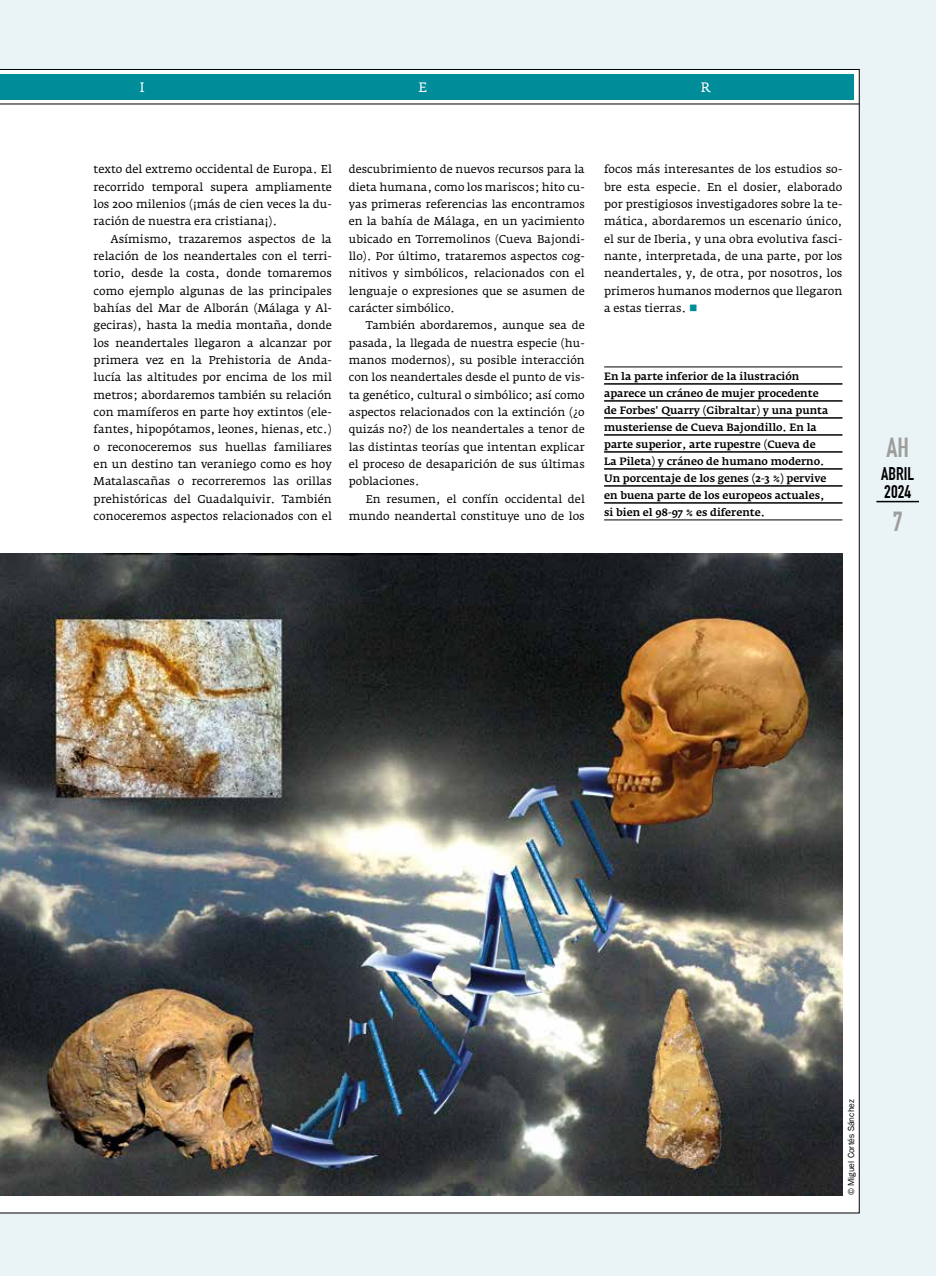
<style>
.page{position:relative;width:936px;height:1276px;background:#fff}
.page>*{position:absolute;margin:0;border:0;box-sizing:border-box;transform-origin:0 0}
.t1{font:27px "DIN Engschrift Std";color:#9d9d9c}
.t2{font:18px/18px "DIN Engschrift Std";color:#000}
.t3{font:13.5px "Fedra Serif A Pro";color:#fff}
.t4{font:11.25px/17.4px "Fedra Serif A Pro";color:#000;text-align:justify}
.t5{font:11.1px/17.2px "Fedra Serif A Pro";color:#000;text-align:justify}
.t6{font:500 10.5px/17px "Fedra Serif A Pro";letter-spacing:-.005em;color:#000}
.t7{font:9px "Franklin Gothic";color:#000}
.s1{color:#008c98}
</style>
<div class="page">
<div style="left:0;top:0;width:935px;height:1276px;background:#eaf3f6"></div>
<div style="left:0;top:69px;width:859px;height:1144px;background:#fff"></div>
<div style="left:0;top:74px;width:853px;height:25px;background:#008c98"></div>
<hr style="left:0;top:104px;width:859px;height:1px;background:#000">
<img style="left:0;top:554px;width:842px;height:641px">
<hr style="left:604px;top:367px;width:238px;height:1px;background:#000">
<hr style="left:604px;top:384px;width:238px;height:1px;background:#000">
<hr style="left:604px;top:401px;width:238px;height:1px;background:#000">
<hr style="left:604px;top:418px;width:238px;height:1px;background:#000">
<hr style="left:604px;top:435px;width:238px;height:1px;background:#000">
<hr style="left:604px;top:452px;width:238px;height:1px;background:#000">
<hr style="left:604px;top:469px;width:238px;height:1px;background:#000">
<hr style="left:604px;top:486px;width:238px;height:1px;background:#000">
<hr style="left:604px;top:503px;width:238px;height:1px;background:#000">
<hr style="left:604px;top:519px;width:238px;height:1px;background:#000">
<hr style="left:876px;top:501px;width:42px;height:1px;background:#000">
<p class="t3" style="left:140px;top:79px;width:6px">I</p>
<p class="t3" style="left:418px;top:79px;width:10px">E</p>
<p class="t3" style="left:700px;top:79px;width:11px">R</p>
<p class="t4" style="left:94px;top:161px;width:240px">texto del extremo occidental de Europa. El recorrido temporal supera ampliamente los 200 milenios (¡más de cien veces la du&shy;ración de nuestra era cristiana¡).</p>
<p class="t4" style="left:94px;top:230px;width:240px;text-indent:17px">Asímismo, trazaremos aspectos de la relación de los neandertales con el terri&shy;torio, desde la costa, donde tomaremos como ejemplo algunas de las principales bahías del Mar de Alborán (Málaga y Al&shy;geciras), hasta la media montaña, donde los neandertales llegaron a alcanzar por primera vez en la Prehistoria de Anda&shy;lucía las altitudes por encima de los mil metros; abordaremos también su relación con mamíferos en parte hoy extintos (ele&shy;fantes, hipopótamos, leones, hienas, etc.) o reconoceremos sus huellas familiares en un destino tan veraniego como es hoy Matalascañas o recorreremos las orillas prehistóricas del Guadalquivir. También conoceremos aspectos relacionados con el</p>
<p class="t5" style="left:349px;top:161px;width:237px">descubrimiento de nuevos recursos para la dieta humana, como los mariscos; hito cu&shy;yas primeras referencias las encontramos en la bahía de Málaga, en un yacimiento ubicado en Torremolinos (Cueva Bajondi&shy;llo). Por último, trataremos aspectos cog&shy;nitivos y simbólicos, relacionados con el lenguaje o expresiones que se asumen de carácter simbólico.</p>
<p class="t5" style="left:349px;top:317px;width:237px;text-indent:17px">También abordaremos, aunque sea de pasada, la llegada de nuestra especie (hu&shy;manos modernos), su posible interacción con los neandertales desde el punto de vis&shy;ta genético, cultural o simbólico; así como aspectos relacionados con la extinción (¿o quizás no?) de los neandertales a tenor de las distintas teorías que intentan explicar el proceso de desaparición de sus últimas poblaciones.</p>
<p class="t5" style="left:366px;top:490px;width:220px">En resumen, el confín occidental del</p>
<p class="t4" style="left:349px;top:507px;width:237px">mundo neandertal constituye uno de los</p>
<p class="t4" style="left:604px;top:161px;width:240px">focos más interesantes de los estudios so&shy;bre esta especie. En el dosier, elaborado por prestigiosos investigadores sobre la te&shy;mática, abordaremos un escenario único, el sur de Iberia, y una obra evolutiva fasci&shy;nante, interpretada, de una parte, por los neandertales, y, de otra, por nosotros, los primeros humanos modernos que llegaron a estas tierras. <span class="s1">■</span></p>
<p class="t6" style="left:604px;top:367px;width:226px">En la parte inferior de la ilustración aparece un cráneo de mujer procedente de Forbes' Quarry (Gibraltar) y una punta musteriense de Cueva Bajondillo. En la parte superior, arte rupestre (Cueva de La Pileta) y cráneo de humano moderno.<br>Un porcentaje de los genes (2-3 %) pervive en buena parte de los europeos actuales, si bien el 98-97 % es diferente.</p>
<h1 class="t1" style="left:886px;top:432px;width:24px">AH</h1>
<h2 class="t2" style="left:881px;top:465px;width:34px">ABRIL<br>2024</h2>
<h1 class="t1" style="left:892px;top:505px;width:12px">7</h1>
<p class="t7" style="left:845px;top:1195px;width:98px;rotate:-90deg">© Miguel Cortés Sánchez</p>
</div>
